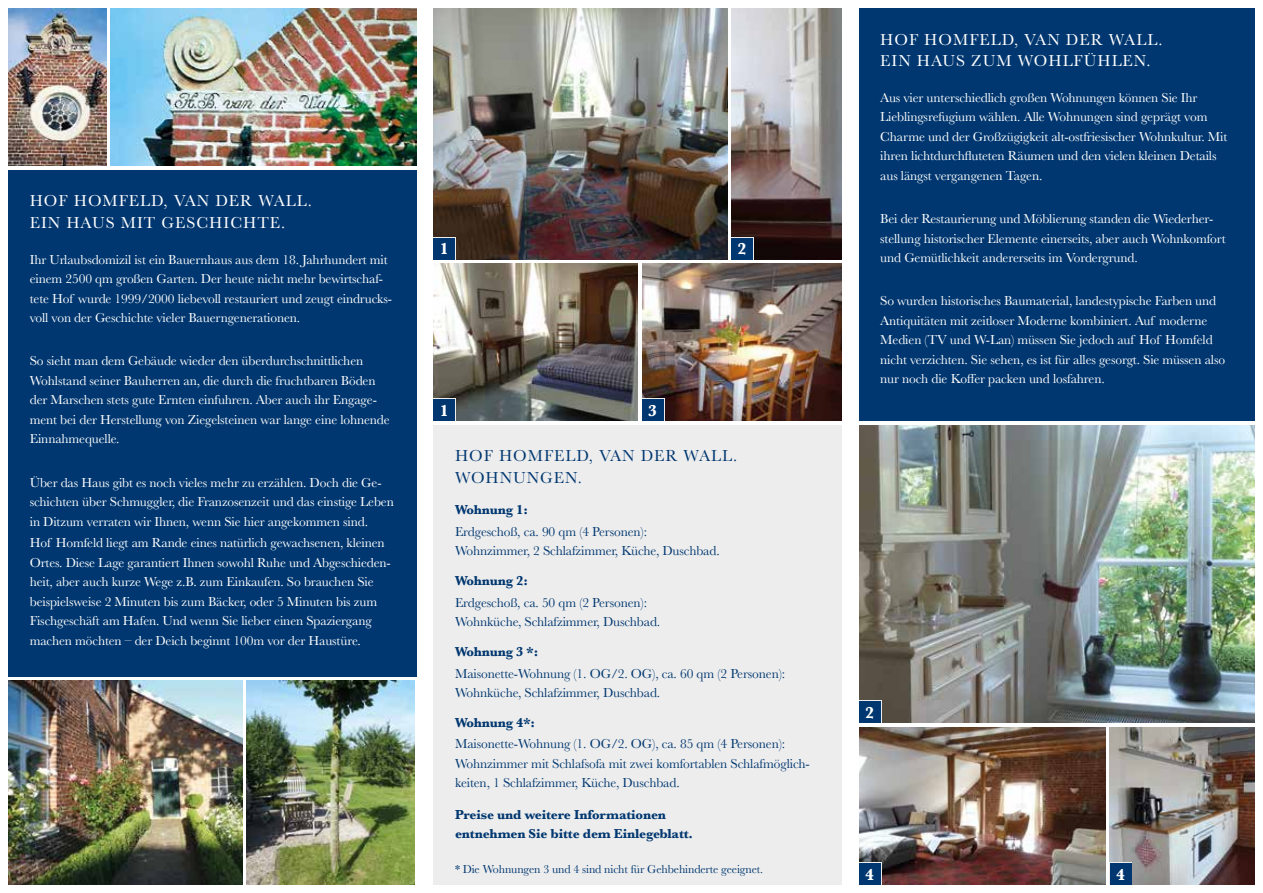
<style>
.page{position:relative;width:1263px;height:893px;background:#fff}
.page>*{position:absolute;margin:0;border:0;box-sizing:border-box;transform-origin:0 0}
.t1{font:16.5px/21.6px "Baskerville";letter-spacing:.06em;color:#fff}
.t2{font:16.5px/21.6px "Baskerville";letter-spacing:.06em;color:#003770}
.t3{font:700 16.5px "Baskerville";color:#fff}
.t4{font:13.5px/19.5px "Baskerville";letter-spacing:-.01em;color:#fff}
.t5{font:13.5px/19.5px "Baskerville";letter-spacing:-.01em;color:#003770}
.t6{font:700 13.5px/19.5px "Baskerville";letter-spacing:-.01em;color:#003770}
.t7{font:12px "Baskerville";letter-spacing:-.01em;color:#003770}
</style>
<div class="page">
<div style="left:9px;top:170px;width:408px;height:506px;background:#003770"></div>
<div style="left:859px;top:9px;width:395px;height:412px;background:#003770"></div>
<div style="left:434px;top:425px;width:408px;height:459px;background:#ededed"></div>
<img style="left:859px;top:425px;width:395px;height:298px">
<img style="left:434px;top:9px;width:293px;height:250px">
<img style="left:731px;top:9px;width:111px;height:250px">
<img style="left:642px;top:264px;width:200px;height:157px">
<img style="left:859px;top:727px;width:247px;height:157px">
<img style="left:9px;top:9px;width:97px;height:157px">
<img style="left:434px;top:264px;width:204px;height:157px">
<img style="left:9px;top:680px;width:233px;height:204px">
<img style="left:247px;top:680px;width:168px;height:204px">
<img style="left:111px;top:9px;width:306px;height:157px">
<img style="left:1110px;top:727px;width:144px;height:157px">
<div style="left:642px;top:399px;width:22px;height:22px;background:#003770"></div>
<div style="left:859px;top:701px;width:22px;height:22px;background:#003770"></div>
<svg style="left:859px;top:862px;width:22px;height:22px"></svg>
<div style="left:859px;top:863px;width:21px;height:21px;background:#003770"></div>
<div style="left:434px;top:237px;width:22px;height:22px;background:#ededed"></div>
<div style="left:434px;top:238px;width:21px;height:21px;background:#003770"></div>
<div style="left:731px;top:237px;width:22px;height:22px;background:#ededed"></div>
<div style="left:731px;top:238px;width:22px;height:21px;background:#003770"></div>
<svg style="left:434px;top:399px;width:22px;height:22px"></svg>
<div style="left:434px;top:400px;width:21px;height:21px;background:#003770"></div>
<svg style="left:1110px;top:862px;width:22px;height:22px"></svg>
<div style="left:1110px;top:863px;width:21px;height:21px;background:#003770"></div>
<p class="t1" style="left:30px;top:190px;width:284px">HOF HOMFELD, VAN DER WALL.<br>EIN HAUS MIT GESCHICHTE.</p>
<p class="t4" style="left:30px;top:250px;width:364px">Ihr Urlaubsdomizil ist ein Bauernhaus aus dem 18. Jahrhundert mit einem 2500 qm großen Garten. Der heute nicht mehr bewirtschaf&shy;tete Hof wurde 1999/2000 liebevoll restauriert und zeugt eindrucks&shy;voll von der Geschichte vieler Bauerngenerationen.</p>
<p class="t4" style="left:30px;top:351px;width:361px">So sieht man dem Gebäude wieder den überdurchschnittlichen Wohlstand seiner Bauherren an, die durch die fruchtbaren Böden der Marschen stets gute Ernten einfuhren. Aber auch ihr Engage&shy;ment bei der Herstellung von Ziegelsteinen war lange eine lohnende Einnahmequelle.</p>
<p class="t4" style="left:30px;top:473px;width:366px">Über das Haus gibt es noch vieles mehr zu erzählen. Doch die Ge&shy;schichten über Schmuggler, die Franzosenzeit und das einstige Leben in Ditzum verraten wir Ihnen, wenn Sie hier angekommen sind.</p>
<p class="t4" style="left:30px;top:533px;width:363px">Hof Homfeld liegt am Rande eines natürlich gewachsenen, kleinen Ortes. Diese Lage garantiert Ihnen sowohl Ruhe und Abgeschieden&shy;heit, aber auch kurze Wege z.B. zum Einkaufen. So brauchen Sie beispielsweise 2 Minuten bis zum Bäcker, oder 5 Minuten bis zum Fischgeschäft am Hafen. Und wenn Sie lieber einen Spaziergang machen möchten – der Deich beginnt 100m vor der Haustüre.</p>
<p class="t3" style="left:440px;top:238px;width:10px">1</p>
<p class="t3" style="left:738px;top:238px;width:10px">2</p>
<p class="t3" style="left:440px;top:399px;width:10px">1</p>
<p class="t3" style="left:648px;top:399px;width:10px">3</p>
<p class="t2" style="left:455px;top:445px;width:284px">HOF HOMFELD, VAN DER WALL.<br>WOHNUNGEN.</p>
<p class="t6" style="left:455px;top:500px;width:74px">Wohnung 1:</p>
<p class="t5" style="left:455px;top:522px;width:266px">Erdgeschoß, ca. 90 qm (4 Personen):<br>Wohnzimmer, 2 Schlafzimmer, Küche, Duschbad.</p>
<p class="t6" style="left:455px;top:571px;width:74px">Wohnung 2:</p>
<p class="t5" style="left:455px;top:593px;width:207px">Erdgeschoß, ca. 50 qm (2 Personen):<br>Wohnküche, Schlafzimmer, Duschbad.</p>
<p class="t6" style="left:455px;top:642px;width:85px">Wohnung 3 *:</p>
<p class="t5" style="left:455px;top:664px;width:332px">Maisonette-Wohnung (1. OG/2. OG), ca. 60 qm (2 Personen):<br>Wohnküche, Schlafzimmer, Duschbad.</p>
<p class="t6" style="left:455px;top:713px;width:81px">Wohnung 4*:</p>
<p class="t5" style="left:455px;top:734px;width:356px">Maisonette-Wohnung (1. OG/2. OG), ca. 85 qm (4 Personen):<br>Wohnzimmer mit Schlafsofa mit zwei komfortablen Schlafmöglich&shy;keiten, 1 Schlafzimmer, Küche, Duschbad.</p>
<p class="t6" style="left:455px;top:805px;width:240px">Preise und weitere Informationen entnehmen Sie bitte dem Einlegeblatt.</p>
<p class="t7" style="left:455px;top:862px;width:310px">* Die Wohnungen 3 und 4 sind nicht für Gehbehinderte geeignet.</p>
<p class="t1" style="left:880px;top:29px;width:284px">HOF HOMFELD, VAN DER WALL.<br>EIN HAUS ZUM WOHLFÜHLEN.</p>
<p class="t4" style="left:880px;top:88px;width:349px">Aus vier unterschiedlich großen Wohnungen können Sie Ihr Lieblingsrefugium wählen. Alle Wohnungen sind geprägt vom Charme und der Großzügigkeit alt-ostfriesischer Wohnkultur. Mit ihren lichtdurchfluteten Räumen und den vielen kleinen Details aus längst vergangenen Tagen.</p>
<p class="t4" style="left:880px;top:209px;width:347px">Bei der Restaurierung und Möblierung standen die Wiederher&shy;stellung historischer Elemente einerseits, aber auch Wohnkomfort und Gemütlichkeit andererseits im Vordergrund.</p>
<p class="t4" style="left:880px;top:292px;width:346px">So wurden historisches Baumaterial, landestypische Farben und Antiquitäten mit zeitloser Moderne kombiniert. Auf moderne Medien (TV und W-Lan) müssen Sie jedoch auf Hof Homfeld nicht verzichten. Sie sehen, es ist für alles gesorgt. Sie müssen also nur noch die Koffer packen und losfahren.</p>
<p class="t3" style="left:865px;top:701px;width:10px">2</p>
<p class="t3" style="left:865px;top:863px;width:10px">4</p>
<p class="t3" style="left:1116px;top:863px;width:10px">4</p>
</div>
